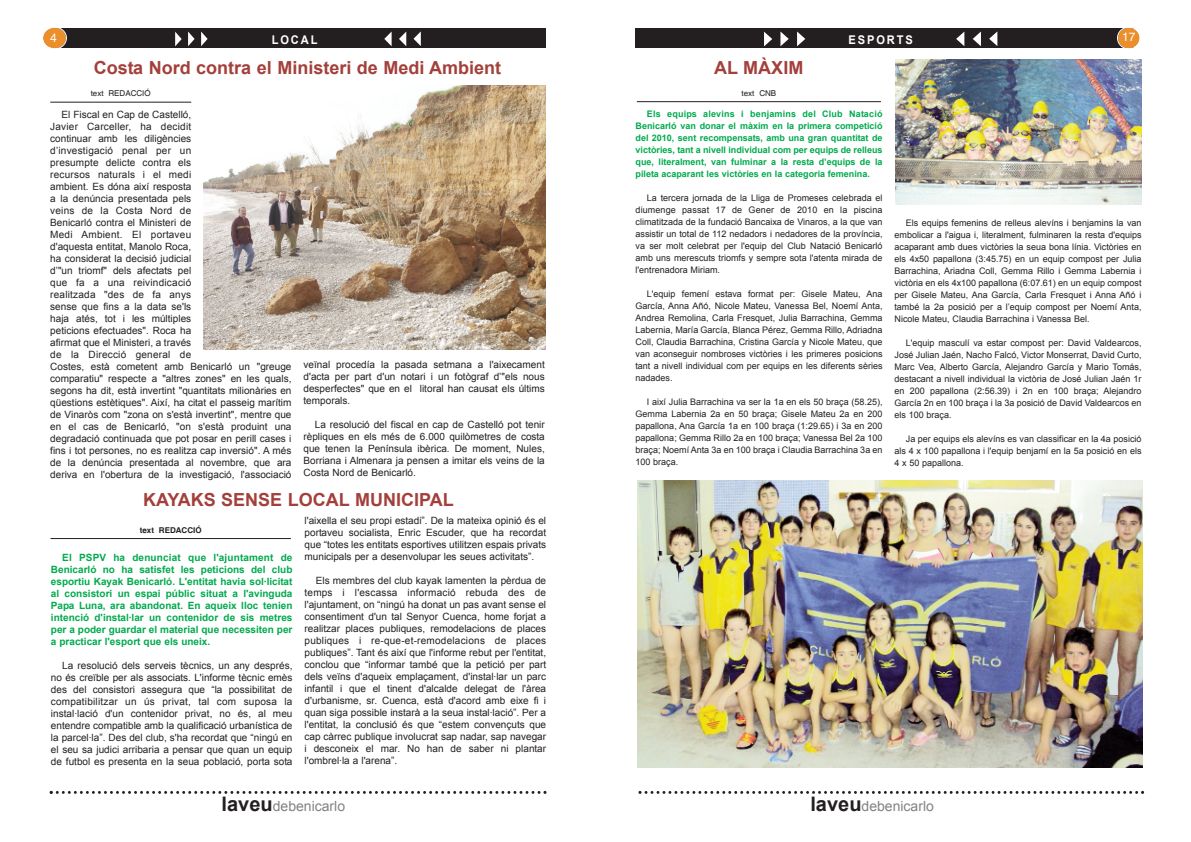
<style>
.page{position:relative;width:1191px;height:842px;background:#fff}
.page>*{position:absolute;margin:0;border:0;box-sizing:border-box;transform-origin:0 0}
.t1{font:700 18px "Arial";color:#a3403b}
.t2{font:14px "Arial";color:#808285}
.t3{font:700 12px "Arial";letter-spacing:.165em;color:#fff;scale:.92 1}
.t4{font:12px "Helvetica";color:#fff}
.t5{font:10px/12px "Arial";color:#231f20;text-align:justify}
.t6{font:700 10px/12px "Arial";color:#00aa4e;text-align:justify}
.t7{font:9px/12px "Arial";color:#231f20;text-align:justify}
.t8{font:700 9px/12px "Arial";color:#00aa4e;text-align:justify}
.t9{font:8px "Helvetica";color:#231f20}
.t10{font:700 8px "Helvetica";color:#231f20}
.s1{font-weight:700;font-size:20px;color:#231f20}
</style>
<div class="page">
<div style="left:635px;top:28px;width:498px;height:20px;background:#231f20"></div>
<svg style="left:989px;top:32px;width:8px;height:14px"></svg>
<svg style="left:972px;top:32px;width:9px;height:14px"></svg>
<svg style="left:956px;top:32px;width:8px;height:14px"></svg>
<svg style="left:764px;top:32px;width:8px;height:14px"></svg>
<svg style="left:780px;top:32px;width:8px;height:14px"></svg>
<svg style="left:797px;top:32px;width:8px;height:14px"></svg>
<svg style="left:1117px;top:27px;width:23px;height:22px"></svg>
<div style="left:52px;top:28px;width:493px;height:20px;background:#231f20"></div>
<svg style="left:413px;top:31px;width:8px;height:15px"></svg>
<svg style="left:399px;top:32px;width:7px;height:14px"></svg>
<svg style="left:384px;top:32px;width:7px;height:14px"></svg>
<svg style="left:175px;top:32px;width:7px;height:14px"></svg>
<svg style="left:188px;top:32px;width:6px;height:14px"></svg>
<svg style="left:201px;top:32px;width:7px;height:14px"></svg>
<svg style="left:43px;top:27px;width:24px;height:22px"></svg>
<svg style="left:638px;top:791px;width:506px;height:3px"></svg>
<svg style="left:50px;top:791px;width:496px;height:3px"></svg>
<hr style="left:637px;top:101px;width:244px;height:1px;background:#231f20">
<hr style="left:51px;top:538px;width:240px;height:1px;background:#231f20">
<hr style="left:50px;top:102px;width:141px;height:1px;background:#231f20">
<img style="left:204px;top:85px;width:341px;height:264px">
<img style="left:637px;top:481px;width:505px;height:286px">
<img style="left:895px;top:60px;width:246px;height:144px">
<p class="t4" style="left:50px;top:31px;width:8px">4</p>
<p class="t3" style="left:272px;top:33px;width:51px">LOCAL</p>
<p class="t3" style="left:848px;top:33px;width:71px">ESPORTS</p>
<p class="t4" style="left:1122px;top:30px;width:15px">17</p>
<h1 class="t1" style="left:94px;top:58px;width:409px">Costa Nord contra el Ministeri de Medi Ambient</h1>
<p class="t9" style="left:91px;top:89px;width:62px">text REDACCIÓ</p>
<p class="t5" style="left:50px;top:109px;width:243px;text-align:left;text-indent:11px">El Fiscal en Cap de Castelló,<br>Javier Carceller, ha decidit<br>continuar amb les diligències<br>d’investigació penal per un<br>presumpte delicte contra els<br>recursos naturals i el medi<br>ambient. Es dóna així resposta<br>a la denúncia presentada pels<br>veins de la Costa Nord de<br>Benicarló contra el Ministeri de<br>Medi Ambient. El portaveu<br>d'aquesta entitat, Manolo Roca,<br>ha considerat la decisió judicial<br>d’"un triomf" dels afectats pel<br>que fa a una reivindicació<br>realitzada "des de fa anys<br>sense que fins a la data se'ls<br>haja atés, tot i les múltiples<br>peticions efectuades". Roca ha<br>afirmat que el Ministeri, a través<br>de la Direcció general de<br>Costes, està cometent amb Benicarló un "greuge comparatiu" respecte a "altres zones" en les quals, segons ha dit, està invertint "quantitats milionàries en qüestions estètiques". Així, ha citat el passeig marítim de Vinaròs com "zona on s'està invertint", mentre que en el cas de Benicarló, "on s'està produint una degradació continuada que pot posar en perill cases i fins i tot persones, no es realitza cap inversió". A més de la denúncia presentada al novembre, que ara deriva en l'obertura de la investigació, l'associació</p>
<p class="t5" style="left:303px;top:359px;width:243px">veïnal procedía la pasada setmana a l'aixecament d'acta per part d'un notari i un fotògraf d’"els nous desperfectes" que en el litoral han causat els últims temporals.</p>
<p class="t5" style="left:303px;top:419px;width:243px;text-indent:11px">La resolució del fiscal en cap de Castelló pot tenir rèpliques en els més de 6.000 quilòmetres de costa que tenen la Península ibèrica. De moment, Nules, Borriana i Almenara ja pensen a imitar els veins de la Costa Nord de Benicarló.</p>
<h1 class="t1" style="left:143px;top:490px;width:312px">KAYAKS SENSE LOCAL MUNICIPAL</h1>
<p class="t10" style="left:140px;top:525px;width:63px">text REDACCIÓ</p>
<p class="t6" style="left:51px;top:551px;width:243px;text-indent:11px">El PSPV ha denunciat que l'ajuntament de Benicarló no ha satisfet les peticions del club esportiu Kayak Benicarló. L'entitat havia sol·licitat al consistori un espai públic situat a l'avinguda Papa Luna, ara abandonat. En aqueix lloc tenien intenció d'instal·lar un contenidor de sis metres per a poder guardar el material que necessiten per a practicar l'esport que els uneix.</p>
<p class="t5" style="left:51px;top:659px;width:243px;text-indent:11px">La resolució dels serveis tècnics, un any després, no és creïble per als associats. L'informe tècnic emès des del consistori assegura que “la possibilitat de compatibilitzar un ús privat, tal com suposa la instal·lació d'un contenidor privat, no és, al meu entendre compatible amb la qualificació urbanística de la parcel·la”. Des del club, s'ha recordat que “ningú en el seu sa judici arribaria a pensar que quan un equip de futbol es presenta en la seua població, porta sota</p>
<p class="t5" style="left:304px;top:515px;width:243px">l'aixella el seu propi estadi”. De la mateixa opinió és el portaveu socialista, Enric Escuder, que ha recordat que “totes les entitats esportives utilitzen espais privats municipals per a desenvolupar les seues activitats”.</p>
<p class="t5" style="left:304px;top:575px;width:243px;text-indent:11px">Els membres del club kayak lamenten la pèrdua de temps i l'escassa informació rebuda des de l'ajuntament, on “ningú ha donat un pas avant sense el consentiment d'un tal Senyor Cuenca, home forjat a realitzar places publiques, remodelacions de places publiques i re-que-et-remodelacions de places publiques”. Tant és així que l'informe rebut per l'entitat, conclou que “informar també que la petició per part dels veïns d'aqueix emplaçament, d'instal·lar un parc infantil i que el tinent d'alcalde delegat de l'àrea d'urbanisme, sr. Cuenca, està d'acord amb eixe fi i quan siga possible instarà a la seua instal·lació”. Per a l'entitat, la conclusió és que “estem convençuts que cap càrrec publique involucrat sap nadar, sap navegar i desconeix el mar. No han de saber ni plantar l'ombrel·la a l'arena”.</p>
<h1 class="t1" style="left:714px;top:58px;width:91px">AL MÀXIM</h1>
<p class="t9" style="left:741px;top:89px;width:36px">text CNB</p>
<p class="t8" style="left:635px;top:108px;width:248px;text-indent:11px">Els equips alevins i benjamins del Club Natació Benicarló van donar el màxim en la primera competició del 2010, sent recompensats, amb una gran quantitat de victòries, tant a nivell individual com per equips de relleus que, literalment, van fulminar a la resta d’equips de la pileta acaparant les victòries en la categoria femenina.</p>
<p class="t7" style="left:635px;top:192px;width:248px;text-indent:11px">La tercera jornada de la Lliga de Promeses celebrada el diumenge passat 17 de Gener de 2010 en la piscina climatitzada de la fundació Bancaixa de Vinaros, a la que van assistir un total de 112 nedadors i nedadores de la província, va ser molt celebrat per l'equip del Club Natació Benicarló amb uns merescuts triomfs y sempre sota l'atenta mirada de l'entrenadora Miriam.</p>
<p class="t7" style="left:635px;top:288px;width:248px;text-indent:11px">L'equip femení estava format per: Gisele Mateu, Ana García, Anna Añó, Nicole Mateu, Vanessa Bel, Noemí Anta, Andrea Remolina, Carla Fresquet, Julia Barrachina, Gemma Labernia, María García, Blanca Pérez, Gemma Rillo, Adriadna Coll, Claudia Barrachina, Cristina García y Nicole Mateu, que van aconseguir nombroses victòries i les primeres posicions tant a nivell individual com per equips en les diferents sèries nadades.</p>
<p class="t7" style="left:635px;top:396px;width:248px;text-indent:11px">I així Julia Barrachina va ser la 1a en els 50 braça (58.25), Gemma Labernia 2a en 50 braça; Gisele Mateu 2a en 200 papallona, Ana García 1a en 100 braça (1:29.65) i 3a en 200 papallona; Gemma Rillo 2a en 100 braça; Vanessa Bel 2a 100 braça; Noemí Anta 3a en 100 braça i Claudia Barrachina 3a en 100 braça.</p>
<p class="t7" style="left:894px;top:216px;width:248px;text-indent:11px">Els equips femenins de relleus alevíns i benjamins la van embolicar a l'aigua i, literalment, fulminaren la resta d'equips acaparant amb dues victòries la seua bona línia. Victòries en els 4x50 papallona (3:45.75) en un equip compost per Julia Barrachina, Ariadna Coll, Gemma Rillo i Gemma Labernia i victòria en els 4x100 papallona (6:07.61) en un equip compost per Gisele Mateu, Ana García, Carla Fresquet i Anna Añó i també la 2a posició per a l’equip compost per Noemí Anta, Nicole Mateu, Claudia Barrachina i Vanessa Bel.</p>
<p class="t7" style="left:894px;top:336px;width:248px;text-indent:11px">L'equip masculí va estar compost per: David Valdearcos, José Julian Jaén, Nacho Falcó, Victor Monserrat, David Curto, Marc Vea, Alberto García, Alejandro García y Mario Tomás, destacant a nivell individual la victòria de José Julian Jaén 1r en 200 papallona (2:56.39) i 2n en 100 braça; Alejandro García 2n en 100 braça i la 3a posició de David Valdearcos en els 100 braça.</p>
<p class="t7" style="left:894px;top:432px;width:248px;text-indent:11px">Ja per equips els alevíns es van classificar en la 4a posició als 4 x 100 papallona i l'equip benjamí en la 5a posició en els 4 x 50 papallona.</p>
<h2 class="t2" style="left:222px;top:799px;width:125px"><span class="s1">laveu</span>debenicarlo</h2>
<h2 class="t2" style="left:810px;top:799px;width:125px"><span class="s1">laveu</span>debenicarlo</h2>
</div>
